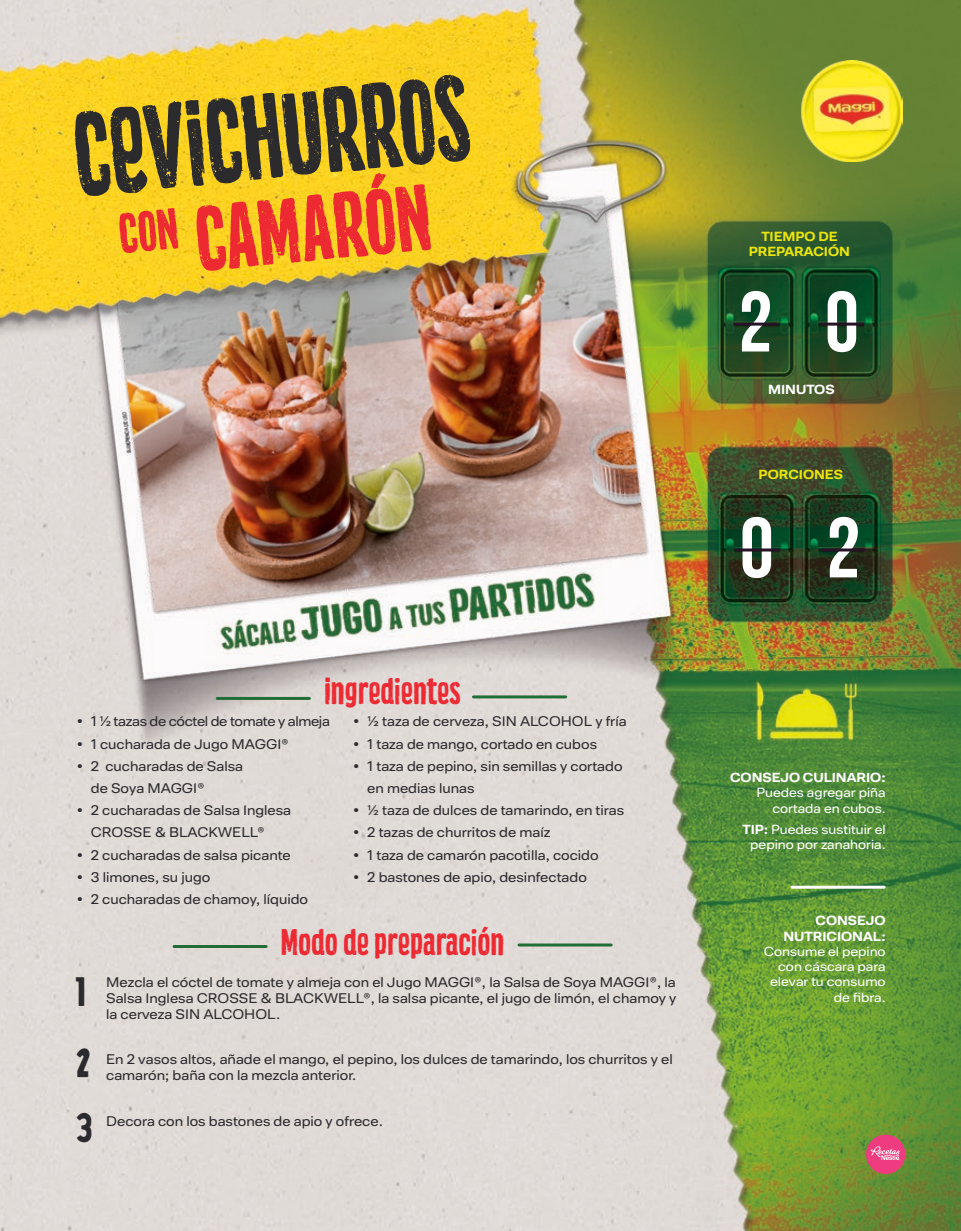
<style>
.page{position:relative;width:961px;height:1231px;background:#fff}
.page>*{position:absolute;margin:0;border:0;box-sizing:border-box;transform-origin:0 0}
.t1{font:111px "Kitchen Cupboard Crafted";color:#2b2b2e;scale:.91 1}
.t2{font:85.5px "Kitchen Cupboard Crafted";color:#ed2932}
.t3{font:700 85.5px "Bebas Neue";color:#fff}
.t4{font:36px/70.9px "Cookit";color:#2b2a2e;scale:1.25 1}
.t5{font:36px "Cookit";color:#2b2a2e}
.t6{font:34.5px "Kitchen Cupboard Crafted";color:#ed2932}
.t7{font:13.5px/22.2px "Maggi Sans";color:#2b2a2e}
.t8{font:700 13.5px/22.2px "Maggi Sans";color:#2b2a2e;text-align:justify}
.t9{font:12.75px/15.3px "Maggi Sans";color:#fff;text-align:right}
.t10{font:700 12.75px/15.3px "Maggi Sans";color:#fff;text-align:right}
.t11{font:700 12.75px/15px "Maggi Sans";color:#ebe50c;text-align:center}
.s1{font-weight:700}
</style>
<div class="page">
<img style="left:0;top:0;width:961px;height:1231px">
<div style="left:866px;top:1134px;width:39px;height:40px;background:#ef3c81;border-radius:50%"></div>
<svg style="left:870px;top:1146px;width:30px;height:14px"></svg>
<hr style="left:792px;top:885px;width:92px;height:3px;background:#fff">
<hr style="left:473px;top:695px;width:92px;height:3px;background:#226d36">
<hr style="left:519px;top:943px;width:92px;height:3px;background:#226d36">
<hr style="left:217px;top:697px;width:92px;height:3px;background:#226d36">
<hr style="left:174px;top:945px;width:92px;height:3px;background:#226d36">
<hr style="left:734px;top:322px;width:42px;height:3px;background:#261326">
<hr style="left:736px;top:548px;width:41px;height:3px;background:#261326">
<hr style="left:821px;top:322px;width:41px;height:3px;background:#261326">
<hr style="left:822px;top:548px;width:42px;height:3px;background:#261326">
<img style="left:798px;top:60px;width:104px;height:102px">
<h1 class="t1" style="left:66px;top:90px;width:438px;rotate:-6deg">CEVICHURROS</h1>
<h2 class="t2" style="left:115px;top:193px;width:314px;rotate:-5deg"><sup>CON</sup> CAMARÓN</h2>
<p class="t8" style="left:77px;top:710px;width:7px">• • •</p>
<p class="t8" style="left:77px;top:799px;width:7px">•</p>
<p class="t8" style="left:77px;top:844px;width:7px">• • •</p>
<h3 class="t6" style="left:324px;top:670px;width:138px">Ingredientes</h3>
<p class="t7" style="left:91px;top:711px;width:240px">1 ½ tazas de cóctel de tomate y almeja<br>1 cucharada de Jugo MAGGI®<br>2 cucharadas de Salsa<br>de Soya MAGGI®<br>2 cucharadas de Salsa Inglesa<br>CROSSE &amp; BLACKWELL®<br>2 cucharadas de salsa picante<br>3 limones, su jugo<br>2 cucharadas de chamoy, líquido</p>
<p class="t8" style="left:353px;top:711px;width:7px">• • •</p>
<p class="t8" style="left:353px;top:799px;width:7px">• • • •</p>
<p class="t7" style="left:367px;top:711px;width:261px">½ taza de cerveza, SIN ALCOHOL y fría<br>1 taza de mango, cortado en cubos<br>1 taza de pepino, sin semillas y cortado en medias lunas<br>½ taza de dulces de tamarindo, en tiras<br>2 tazas de churritos de maíz<br>1 taza de camarón pacotilla, cocido<br>2 bastones de apio, desinfectado</p>
<h3 class="t4" style="left:75px;top:955px;width:14px">1<br>2</h3>
<h3 class="t5" style="left:76px;top:1105px;width:18px">3</h3>
<h3 class="t6" style="left:281px;top:921px;width:225px">Modo de preparación</h3>
<p class="t7" style="left:106px;top:974px;width:572px;line-height:16.2px;text-align:justify">Mezcla el cóctel de tomate y almeja con el Jugo MAGGI®, la Salsa de Soya MAGGI®, la Salsa Inglesa CROSSE &amp; BLACKWELL®, la salsa picante, el jugo de limón, el chamoy y la cerveza SIN ALCOHOL.</p>
<p class="t7" style="left:106px;top:1051px;width:568px;line-height:16.2px">En 2 vasos altos, añade el mango, el pepino, los dulces de tamarindo, los churritos y el camarón; baña con la mezcla anterior.</p>
<p class="t7" style="left:106px;top:1110px;width:278px">Decora con los bastones de apio y ofrece.</p>
<p class="t11" style="left:748px;top:229px;width:103px">TIEMPO DE<br>PREPARACIÓN</p>
<h2 class="t3" style="left:738px;top:275px;width:35px">2</h2>
<h2 class="t3" style="left:825px;top:275px;width:35px">0</h2>
<p class="t10" style="left:768px;top:382px;width:68px">MINUTOS</p>
<p class="t11" style="left:758px;top:468px;width:86px">PORCIONES</p>
<h2 class="t3" style="left:740px;top:501px;width:35px">0</h2>
<h2 class="t3" style="left:826px;top:501px;width:35px">2</h2>
<p class="t10" style="left:730px;top:770px;width:157px">CONSEJO CULINARIO:</p>
<p class="t9" style="left:756px;top:785px;width:131px">Puedes agregar piña cortada en cubos.</p>
<p class="t9" style="left:742px;top:822px;width:145px"><span class="s1">TIP:</span> Puedes sustituir el pepino por zanahoria.</p>
<p class="t10" style="left:783px;top:913px;width:104px">CONSEJO<br>NUTRICIONAL:</p>
<p class="t9" style="left:763px;top:944px;width:123px">Consume el pepino con cáscara para elevar tu consumo de fibra.</p>
</div>
